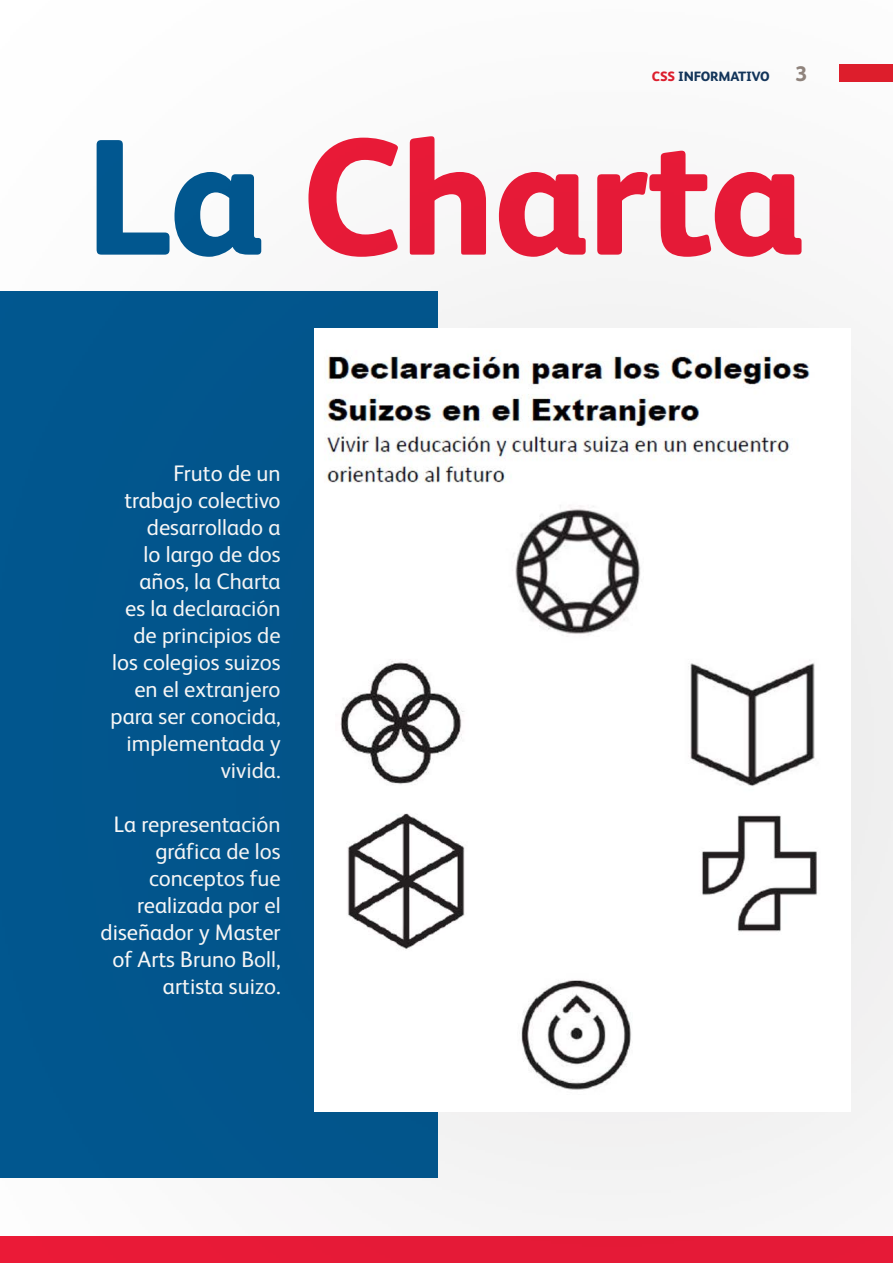
<style>
.page{position:relative;width:893px;height:1263px;background:#fff}
.page>*{position:absolute;margin:0;border:0;box-sizing:border-box;transform-origin:0 0}
.t1{font:800 165px "FS Albert";letter-spacing:-.01em;color:#ed1a38}
.t2{font:22.5px/27px "FS Albert";color:#fff;text-align:right}
.t3{font:800 13.5px "FS Albert";letter-spacing:-.01em;color:#13365c}
.s1{color:#e01e2d}
.s2{font-size:21px;color:#91857e}
.s3{color:#015891}
</style>
<div class="page">
<div style="left:0;top:0;width:893px;height:1263px;background:#231f20;opacity:.2"></div>
<img style="left:315px;top:328px;width:535px;height:783px">
<p class="t3" style="left:652px;top:68px;width:157px"><span class="s1">CSS</span> INFORMATIVO <span class="s2">3</span></p>
<h1 class="t1" style="left:85px;top:101px;width:721px"><span class="s3">La</span> Charta</h1>
<p class="t2" style="left:111px;top:459px;width:172px">Fruto de un trabajo colectivo desarrollado a<br>lo largo de dos años, la Charta<br>es la declaración de principios de los colegios suizos en el extranjero para ser conocida, implementada y vivida.</p>
<p class="t2" style="left:101px;top:810px;width:181px">La representación gráfica de los conceptos fue realizada por el diseñador y Master of Arts Bruno Boll, artista suizo.</p>
</div>
